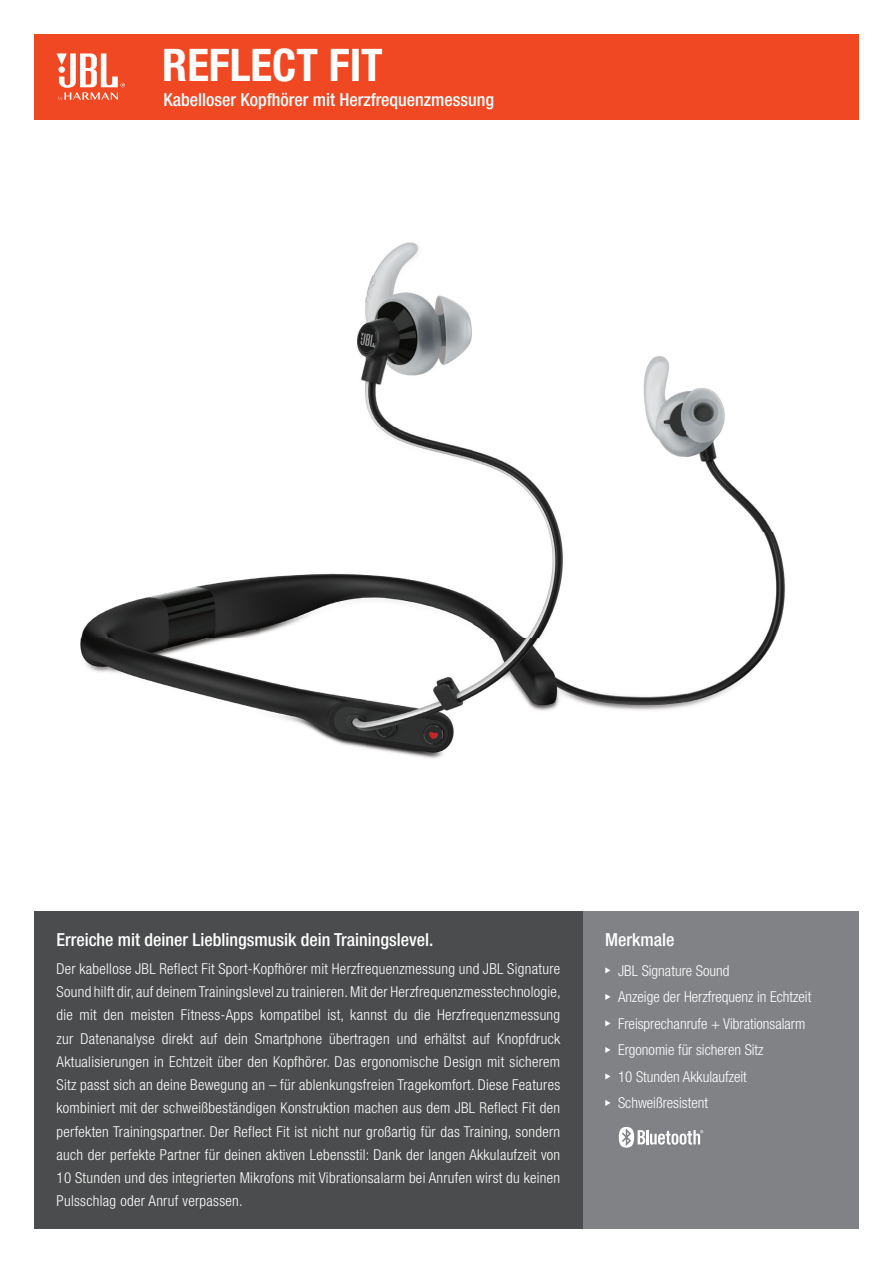
<style>
.page{position:relative;width:893px;height:1263px;background:#fff}
.page>*{position:absolute;margin:0;border:0;box-sizing:border-box;transform-origin:0 0}
.t1{font:700 condensed 45px "Helvetica Neue LT Pro";color:#fff}
.t2{font:500 condensed 18px "Helvetica Neue LT Pro";color:#fff}
.t3{font:300 condensed 15px/23.2px "Helvetica Neue LT Pro";color:#fff}
</style>
<div class="page">
<div style="left:583px;top:911px;width:276px;height:318px;background:#808285"></div>
<svg style="left:605px;top:967px;width:5px;height:6px"></svg>
<svg style="left:605px;top:994px;width:5px;height:6px"></svg>
<svg style="left:605px;top:1020px;width:5px;height:6px"></svg>
<svg style="left:605px;top:1047px;width:5px;height:6px"></svg>
<svg style="left:605px;top:1073px;width:5px;height:6px"></svg>
<svg style="left:605px;top:1100px;width:5px;height:6px"></svg>
<div style="left:34px;top:34px;width:825px;height:85px;background:#f04822"></div>
<div style="left:34px;top:911px;width:549px;height:318px;background:#4b4c4d"></div>
<svg style="left:57px;top:53px;width:68px;height:48px"></svg>
<svg style="left:619px;top:1127px;width:84px;height:21px"></svg>
<img style="left:80px;top:242px;width:705px;height:517px">
<h1 class="t1" style="left:162px;top:37px;width:222px">REFLECT FIT</h1>
<p class="t2" style="left:163px;top:89px;width:332px">Kabelloser Kopfhörer mit Herzfrequenzmessung</p>
<p class="t2" style="left:57px;top:929px;width:378px">Erreiche mit deiner Lieblingsmusik dein Trainingslevel.</p>
<p class="t3" style="left:57px;top:957px;width:506px;text-align:justify">Der kabellose JBL Reflect Fit Sport-Kopfhörer mit Herzfrequenzmessung und JBL Signature Sound hilft dir, auf deinem Trainingslevel zu trainieren. Mit der Herzfrequenzmesstechnologie, die mit den meisten Fitness-Apps kompatibel ist, kannst du die Herzfrequenzmessung zur Datenanalyse direkt auf dein Smartphone übertragen und erhältst auf Knopfdruck Aktualisierungen in Echtzeit über den Kopfhörer. Das ergonomische Design mit sicherem Sitz passt sich an deine Bewegung an – für ablenkungsfreien Tragekomfort. Diese Features kombiniert mit der schweißbeständigen Konstruktion machen aus dem JBL Reflect Fit den perfekten Trainingspartner. Der Reflect Fit ist nicht nur großartig für das Training, sondern auch der perfekte Partner für deinen aktiven Lebensstil: Dank der langen Akkulaufzeit von 10 Stunden und des integrierten Mikrofons mit Vibrationsalarm bei Anrufen wirst du keinen Pulsschlag oder Anruf verpassen.</p>
<p class="t2" style="left:605px;top:929px;width:71px">Merkmale</p>
<p class="t3" style="left:618px;top:957px;width:195px;line-height:26.5px">JBL Signature Sound<br>Anzeige der Herzfrequenz in Echtzeit<br>Freisprechanrufe + Vibrationsalarm<br>Ergonomie für sicheren Sitz<br>10 Stunden Akkulaufzeit<br>Schweißresistent</p>
</div>
